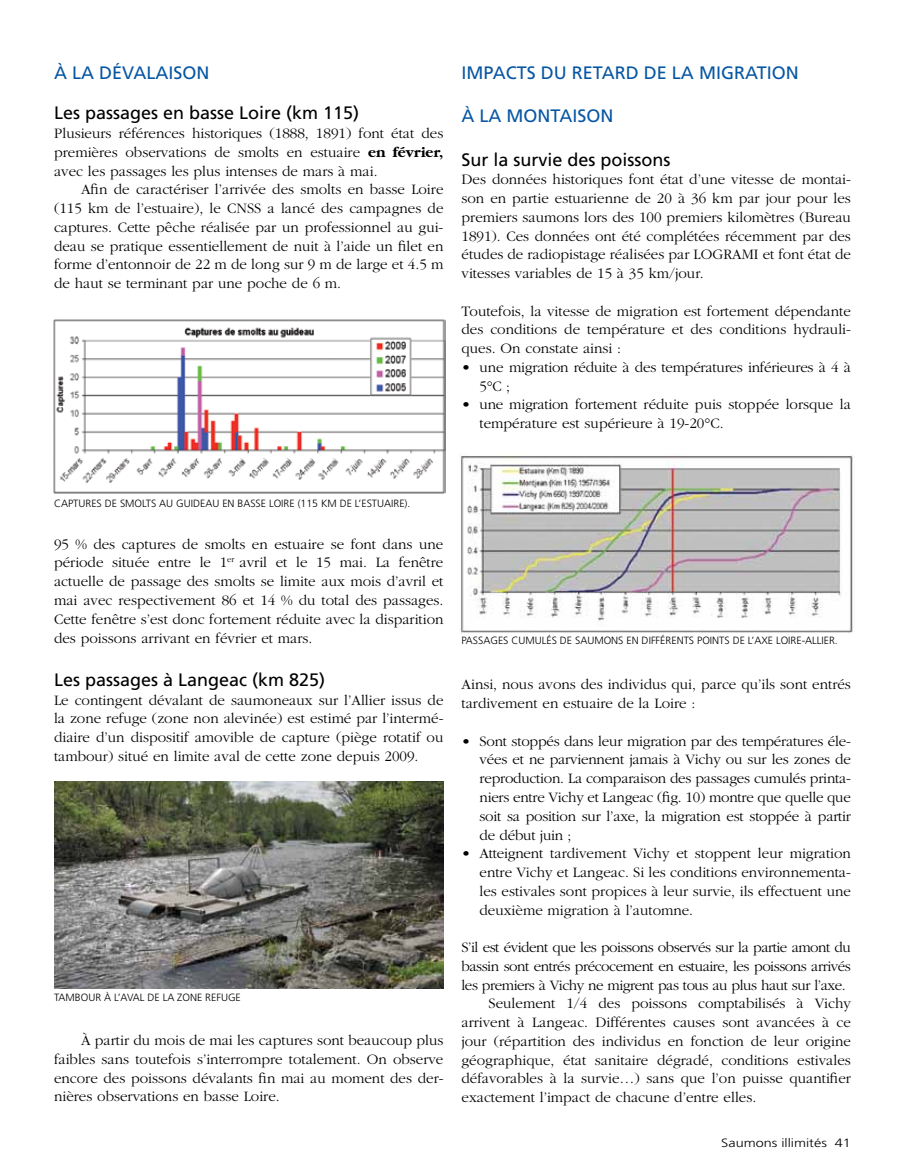
<style>
.page{position:relative;width:905px;height:1175px;background:#fff}
.page>*{position:absolute;margin:0;border:0;box-sizing:border-box;transform-origin:0 0}
.t1{font:18px "Frutiger";color:#000}
.t2{font:18px "Frutiger";color:#0756a3}
.t3{font:300 15px/18.8px "Garamond LT";color:#000;text-align:justify}
.t4{font:300 15px "Garamond LT";letter-spacing:-.03em;color:#000}
.t5{font:300 12px "Frutiger";color:#000;scale:1.2 1}
.t6{font:300 10.5px "Frutiger";color:#000}
.s1{font-weight:700}
</style>
<div class="page">
<img style="left:460px;top:454px;width:394px;height:180px">
<img style="left:53px;top:319px;width:392px;height:175px">
<img style="left:54px;top:781px;width:389px;height:207px">
<p class="t2" style="left:54px;top:62px;width:157px">À la dévalaison</p>
<p class="t1" style="left:54px;top:102px;width:307px">Les passages en basse Loire (km 115)</p>
<p class="t3" style="left:54px;top:124px;width:391px">Plusieurs références historiques (1888, 1891) font état des premières observations de smolts en estuaire <span class="s1">en février, </span>avec les passages les plus intenses de mars à mai.</p>
<p class="t3" style="left:54px;top:180px;width:391px;text-indent:27px">Afin de caractériser l’arrivée des smolts en basse Loire (115 km de l’estuaire), le CNSS a lancé des campagnes de captures. Cette pêche réalisée par un professionnel au gui&shy;deau se pratique essentiellement de nuit à l’aide un filet en forme d’entonnoir de 22 m de long sur 9 m de large et 4.5 m de haut se terminant par une poche de 6 m.</p>
<p class="t2" style="left:461px;top:62px;width:339px">I mpacts du retard de la migration</p>
<p class="t2" style="left:461px;top:105px;width:154px">À la montaison</p>
<p class="t1" style="left:461px;top:149px;width:211px">Sur la survie des poissons</p>
<p class="t3" style="left:461px;top:170px;width:391px">Des données historiques font état d’une vitesse de montai&shy;son en partie estuarienne de 20 à 36 km par jour pour les premiers saumons lors des 100 premiers kilomètres (Bureau 1891). Ces données ont été complétées récemment par des études de radiopistage réalisées par LOGRAMI et font état de vitesses variables de 15 à 35 km/jour.</p>
<p class="t3" style="left:461px;top:302px;width:391px">Toutefois, la vitesse de migration est fortement dépendante des conditions de température et des conditions hydrauli&shy;ques. On constate ainsi :</p>
<p class="t3" style="left:479px;top:358px;width:373px;text-indent:-18px">• une migration réduite à des températures inférieures à 4 à<br>5°C ;</p>
<p class="t3" style="left:479px;top:395px;width:373px;text-indent:-18px">• une migration fortement réduite puis stoppée lorsque la température est supérieure à 19-20°C.</p>
<p class="t6" style="left:54px;top:497px;width:358px">CAPTURES DE SMOLTS AU GUIDEAU EN BASSE LOIRE (115 KM DE L’ESTUAIRE).</p>
<p class="t3" style="left:54px;top:535px;width:391px">95 % des captures de smolts en estuaire se font dans une période située entre le 1<sup>er</sup> avril et le 15 mai. La fenêtre actuelle de passage des smolts se limite aux mois d’avril et mai avec respectivement 86 et 14 % du total des passages.<br>Cette fenêtre s’est donc fortement réduite avec la disparition des poissons arrivant en février et mars.</p>
<p class="t1" style="left:54px;top:669px;width:273px">Les passages à Langeac (km 825)</p>
<p class="t3" style="left:54px;top:690px;width:391px">Le contingent dévalant de saumoneaux sur l’Allier issus de la zone refuge (zone non alevinée) est estimé par l’intermé&shy;diaire d’un dispositif amovible de capture (piège rotatif ou tambour) situé en limite aval de cette zone depuis 2009.</p>
<p class="t6" style="left:54px;top:991px;width:188px">TAMBOUR À L’AVAL DE LA ZONE REFUGE</p>
<p class="t3" style="left:54px;top:1031px;width:391px;text-indent:27px">À partir du mois de mai les captures sont beaucoup plus faibles sans toutefois s’interrompre totalement. On observe encore des poissons dévalants fin mai au moment des der&shy;nières observations en basse Loire.</p>
<p class="t6" style="left:461px;top:634px;width:196px">PASSAGES C UMULÉS DE SAUMONS EN DIFFÉR</p>
<p class="t6" style="left:671px;top:634px;width:168px">ENTS POINTS DE L’AXE LOIRE-ALLIER .</p>
<p class="t3" style="left:461px;top:675px;width:391px">Ainsi, nous avons des individus qui, parce qu’ils sont entrés tardivement en estuaire de la Loire :</p>
<p class="t3" style="left:479px;top:732px;width:373px;text-indent:-18px">• Sont stoppés dans leur migration par des températures éle&shy;vées et ne parviennent jamais à Vichy ou sur les zones de reproduction. La comparaison des passages cumulés printa&shy;niers entre Vichy et Langeac (fig. 10) montre que quelle que soit sa position sur l’axe, la migration est stoppée à partir de début juin ;</p>
<p class="t3" style="left:479px;top:844px;width:373px;text-indent:-18px">• Atteignent tardivement Vichy et stoppent leur migration entre Vichy et Langeac. Si les conditions environnementa&shy;les estivales sont propices à leur survie, ils effectuent une deuxième migration à l’automne.</p>
<p class="t4" style="left:461px;top:939px;width:391px">S’il est évident que les poissons observés sur la partie amont du</p>
<p class="t4" style="left:461px;top:958px;width:391px">bassin sont entrés précocement en estuaire, les poissons arrivés</p>
<p class="t4" style="left:461px;top:976px;width:386px">les premiers à Vichy ne migrent pas tous au plus haut sur l’axe.</p>
<p class="t3" style="left:488px;top:994px;width:364px">Seulement 1/4 des poissons comptabilisés à Vichy</p>
<p class="t3" style="left:461px;top:1013px;width:391px">arrivent à Langeac. Différentes causes sont avancées à ce</p>
<p class="t3" style="left:461px;top:1032px;width:391px">jour (répartition des individus en fonction de leur origine</p>
<p class="t3" style="left:461px;top:1050px;width:391px">géographique, état sanitaire dégradé, conditions estivales</p>
<p class="t3" style="left:461px;top:1069px;width:391px">défavorables à la survie…) sans que l’on puisse quantifier</p>
<p class="t3" style="left:461px;top:1088px;width:296px">exactement l’impact de chacune d’entre elles.</p>
<p class="t5" style="left:721px;top:1136px;width:110px">SAUMONS ILLIMITÉS 41</p>
</div>
